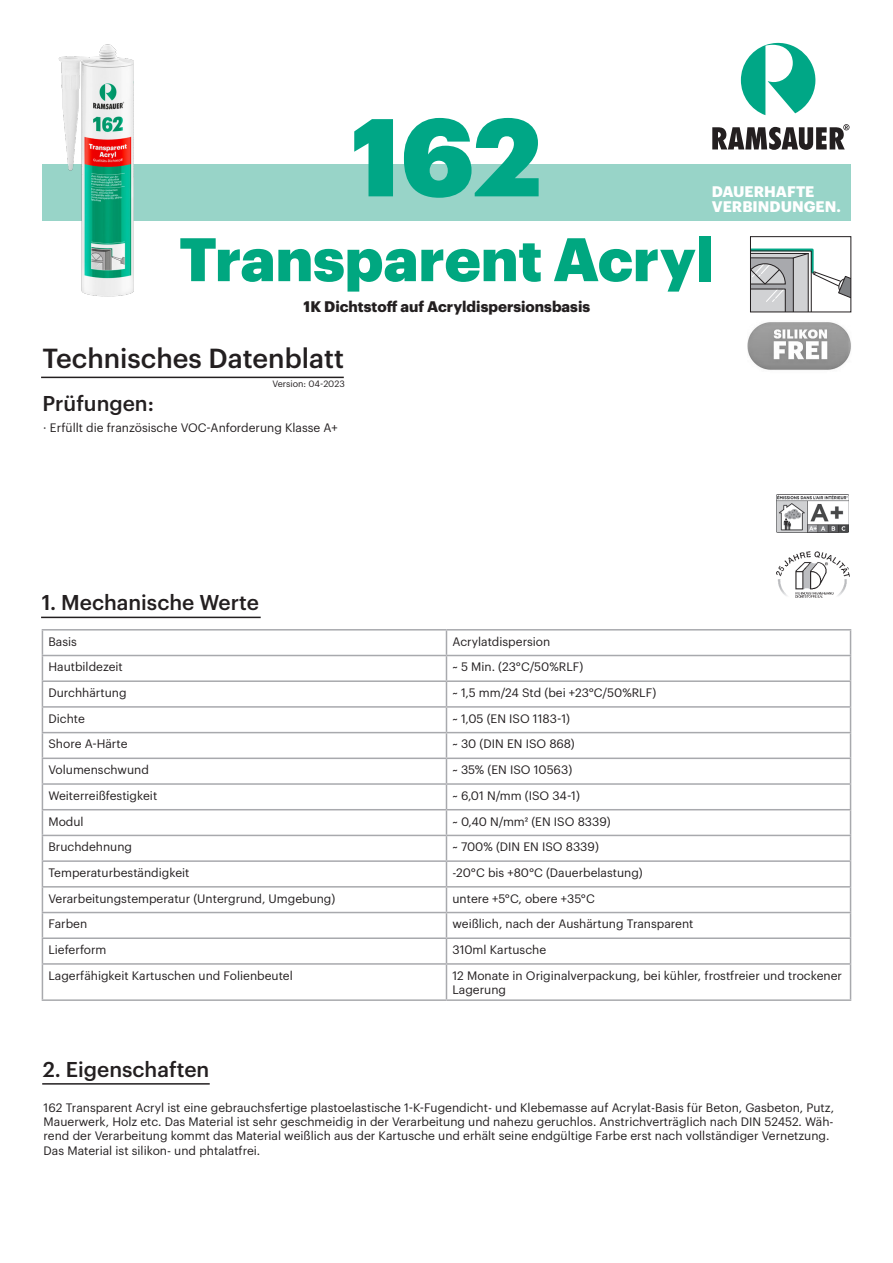
<style>
.page{position:relative;width:893px;height:1263px;background:#fff}
.page>*{position:absolute;margin:0;border:0;box-sizing:border-box;transform-origin:0 0}
.t1{font:900 108px "Graphik";color:#00a786}
.t2{font:900 60px "Graphik";color:#00a780}
.t3{font:500 27px "Graphik";color:#231f20}
.t4{font:500 21px "Graphik";color:#231f20}
.t5{font:700 15px "Graphik";color:#231f20}
.t6{font:700 15px "Graphik";color:#fff}
.t7{font:12px/14.4px "Graphik";color:#231f20}
.t8{font:9px "Graphik";color:#231f20}
</style>
<div class="page">
<div style="left:43px;top:164px;width:808px;height:57px;background:#98d4c8"></div>
<img style="left:777px;top:552px;width:72px;height:46px">
<img style="left:777px;top:495px;width:72px;height:37px">
<hr style="left:41px;top:377px;width:303px;height:1px;background:#231f20">
<hr style="left:42px;top:629px;width:404px;height:1px;background:#a8a9ad">
<hr style="left:446px;top:629px;width:405px;height:1px;background:#a8a9ad">
<hr style="left:42px;top:655px;width:404px;height:1px;background:#a8a9ad">
<hr style="left:446px;top:655px;width:405px;height:1px;background:#a8a9ad">
<hr style="left:42px;top:680px;width:404px;height:2px;background:#a8a9ad">
<hr style="left:446px;top:680px;width:405px;height:2px;background:#a8a9ad">
<hr style="left:42px;top:706px;width:404px;height:2px;background:#a8a9ad">
<hr style="left:446px;top:706px;width:405px;height:2px;background:#a8a9ad">
<hr style="left:42px;top:732px;width:404px;height:1px;background:#a8a9ad">
<hr style="left:446px;top:732px;width:405px;height:1px;background:#a8a9ad">
<hr style="left:42px;top:757px;width:404px;height:2px;background:#a8a9ad">
<hr style="left:446px;top:757px;width:405px;height:2px;background:#a8a9ad">
<hr style="left:42px;top:783px;width:404px;height:2px;background:#a8a9ad">
<hr style="left:446px;top:783px;width:405px;height:2px;background:#a8a9ad">
<hr style="left:42px;top:809px;width:404px;height:1px;background:#a8a9ad">
<hr style="left:446px;top:809px;width:405px;height:1px;background:#a8a9ad">
<hr style="left:42px;top:835px;width:404px;height:1px;background:#a8a9ad">
<hr style="left:446px;top:835px;width:405px;height:1px;background:#a8a9ad">
<hr style="left:42px;top:860px;width:404px;height:2px;background:#a8a9ad">
<hr style="left:446px;top:860px;width:405px;height:2px;background:#a8a9ad">
<hr style="left:42px;top:886px;width:404px;height:1px;background:#a8a9ad">
<hr style="left:446px;top:886px;width:405px;height:1px;background:#a8a9ad">
<hr style="left:42px;top:912px;width:404px;height:1px;background:#a8a9ad">
<hr style="left:446px;top:912px;width:405px;height:1px;background:#a8a9ad">
<hr style="left:42px;top:937px;width:404px;height:2px;background:#a8a9ad">
<svg style="left:42px;top:630px;width:1px;height:333px"></svg>
<hr style="left:446px;top:937px;width:405px;height:2px;background:#a8a9ad">
<svg style="left:446px;top:630px;width:1px;height:333px"></svg>
<svg style="left:850px;top:630px;width:1px;height:333px"></svg>
<hr style="left:42px;top:963px;width:404px;height:2px;background:#a8a9ad">
<hr style="left:42px;top:965px;width:1px;height:34px;background:#a8a9ad">
<hr style="left:446px;top:963px;width:405px;height:2px;background:#a8a9ad">
<hr style="left:446px;top:965px;width:1px;height:34px;background:#a8a9ad">
<hr style="left:850px;top:965px;width:1px;height:34px;background:#a8a9ad">
<hr style="left:42px;top:999px;width:404px;height:2px;background:#a8a9ad">
<hr style="left:446px;top:999px;width:405px;height:2px;background:#a8a9ad">
<svg style="left:712px;top:124px;width:137px;height:26px"></svg>
<svg style="left:741px;top:43px;width:75px;height:72px"></svg>
<hr style="left:42px;top:1083px;width:168px;height:1px;background:#231f20">
<hr style="left:41px;top:617px;width:220px;height:1px;background:#231f20">
<svg style="left:752px;top:248px;width:97px;height:62px"></svg>
<div style="left:750px;top:236px;width:101px;height:76px;border:1px solid #231f20"></div>
<img style="left:42px;top:44px;width:92px;height:253px">
<img style="left:748px;top:322px;width:103px;height:48px">
<p class="t1" style="left:351px;top:73px;width:192px">162</p>
<p class="t2" style="left:179px;top:213px;width:536px">Transparent Acryl</p>
<p class="t6" style="left:712px;top:180px;width:104px">DAUERHAFTE</p>
<p class="t6" style="left:712px;top:195px;width:131px">VERBINDUNGEN.</p>
<p class="t5" style="left:304px;top:295px;width:288px">1K Dichtstoff auf Acryldispersionsbasis</p>
<p class="t3" style="left:43px;top:338px;width:303px">Technisches Datenblatt</p>
<p class="t4" style="left:43px;top:387px;width:113px">Prüfungen:</p>
<p class="t8" style="left:272px;top:377px;width:74px">Version: 04-2023</p>
<p class="t7" style="left:43px;top:420px;width:296px">· Erfüllt die französische VOC-Anforderung Klasse A+</p>
<p class="t4" style="left:42px;top:587px;width:219px">1. Mechanische Werte</p>
<p class="t7" style="left:48px;top:633px;width:30px">Basis</p>
<p class="t7" style="left:452px;top:633px;width:99px">Acrylatdispersion</p>
<p class="t7" style="left:48px;top:659px;width:76px">Hautbildezeit</p>
<p class="t7" style="left:452px;top:659px;width:132px">~ 5 Min. (23°C/50%RLF)</p>
<p class="t7" style="left:48px;top:684px;width:80px">Durchhärtung</p>
<p class="t7" style="left:452px;top:684px;width:205px">~ 1,5 mm/24 Std (bei +23°C/50%RLF)</p>
<p class="t7" style="left:48px;top:710px;width:38px">Dichte</p>
<p class="t7" style="left:452px;top:710px;width:119px">~ 1,05 (EN ISO 1183-1)</p>
<p class="t7" style="left:48px;top:736px;width:81px">Shore A-Härte</p>
<p class="t7" style="left:452px;top:736px;width:124px">~ 30 (DIN EN ISO 868)</p>
<p class="t7" style="left:48px;top:761px;width:102px">Volumenschwund</p>
<p class="t7" style="left:452px;top:761px;width:121px">~ 35% (EN ISO 10563)</p>
<p class="t7" style="left:48px;top:787px;width:110px">Weiterreißfestigkeit</p>
<p class="t7" style="left:452px;top:787px;width:129px">~ 6,01 N/mm (ISO 34-1)</p>
<p class="t7" style="left:48px;top:813px;width:37px">Modul</p>
<p class="t7" style="left:452px;top:813px;width:160px">~ 0,40 N/mm² (EN ISO 8339)</p>
<p class="t7" style="left:48px;top:839px;width:85px">Bruchdehnung</p>
<p class="t7" style="left:452px;top:839px;width:148px">~ 700% (DIN EN ISO 8339)</p>
<p class="t7" style="left:48px;top:864px;width:143px">Temperaturbeständigkeit</p>
<p class="t7" style="left:452px;top:864px;width:192px">-20°C bis +80°C (Dauerbelastung)</p>
<p class="t7" style="left:48px;top:890px;width:288px">Verarbeitungstemperatur (Untergrund, Umgebung)</p>
<p class="t7" style="left:452px;top:890px;width:144px">untere +5°C, obere +35°C</p>
<p class="t7" style="left:48px;top:916px;width:40px">Farben</p>
<p class="t7" style="left:452px;top:916px;width:242px">weißlich, nach der Aushärtung Transparent</p>
<p class="t7" style="left:48px;top:941px;width:60px">Lieferform</p>
<p class="t7" style="left:452px;top:941px;width:95px">310ml Kartusche</p>
<p class="t7" style="left:48px;top:967px;width:246px">Lagerfähigkeit Kartuschen und Folienbeutel</p>
<p class="t7" style="left:452px;top:967px;width:391px">12 Monate in Originalverpackung, bei kühler, frostfreier und trockener<br>Lagerung</p>
<p class="t4" style="left:43px;top:1053px;width:168px">2. Eigenschaften</p>
<p class="t7" style="left:44px;top:1099px;width:792px">162 Transparent Acryl ist eine gebrauchsfertige plastoelastische 1-K-Fugendicht- und Klebemasse auf Acrylat-Basis für Beton, Gasbeton, Putz, Mauerwerk, Holz etc. Das Material ist sehr geschmeidig in der Verarbeitung und nahezu geruchlos. Anstrichverträglich nach DIN 52452. Wäh&shy;rend der Verarbeitung kommt das Material weißlich aus der Kartusche und erhält seine endgültige Farbe erst nach vollständiger Vernetzung.<br>Das Material ist silikon- und phtalatfrei.</p>
</div>
